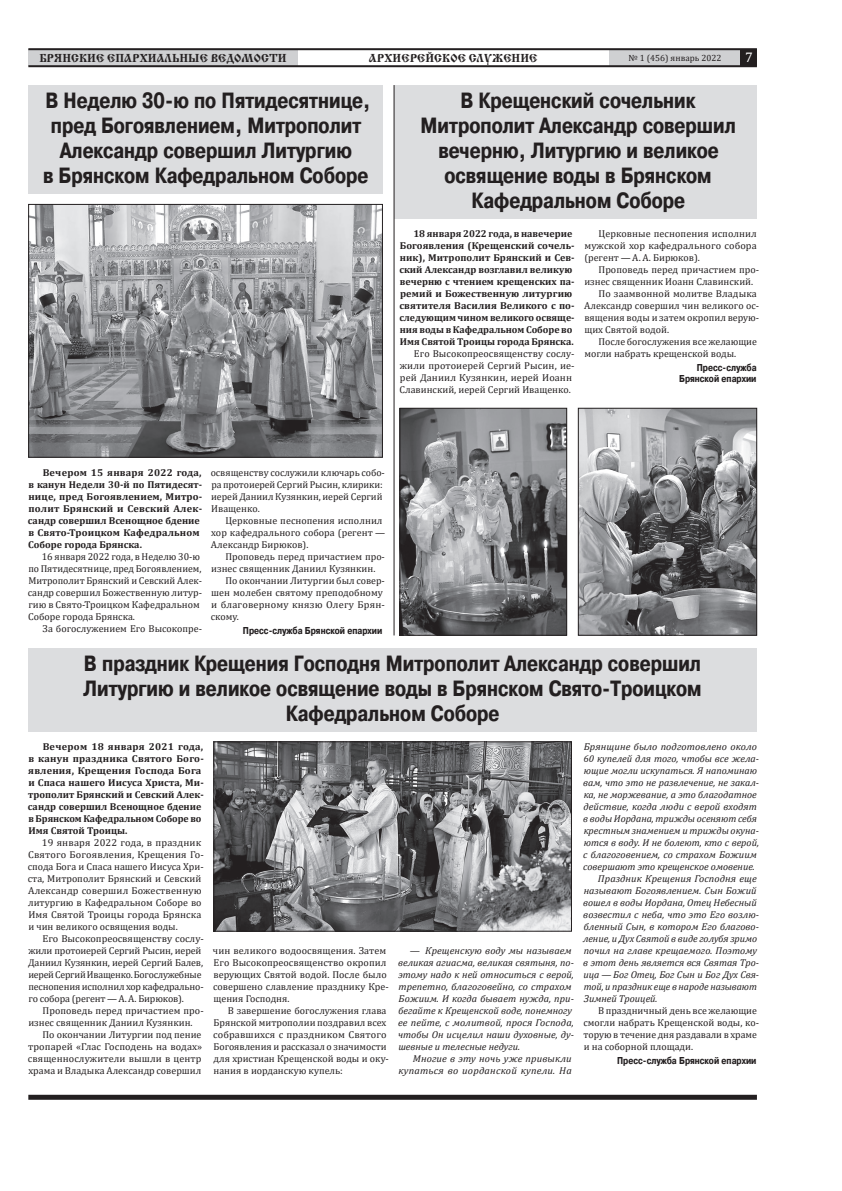
<style>
.page{position:relative;width:842px;height:1191px;background:#fff}
.page>*{position:absolute;margin:0;border:0;box-sizing:border-box;transform-origin:0 0}
.t1{font:700 22px/25px "Pragmatica Cond C";color:#231f20;text-align:center}
.t2{font:14px "Cambria";color:#fff}
.t3{font:12px "Cyrillic Old";color:#231f20}
.t4{font:10px/12px "Cambria";color:#231f20}
.t5{font:italic 10px/12px "Cambria";color:#231f20}
.t6{font:700 10px/12px "Cambria";color:#231f20}
.t7{font:700 10px/11px "Pragmatica Cond C";color:#231f20;text-align:right}
.t8{font:italic 10px/12px "Cambria";letter-spacing:.02em;color:#231f20;text-align:right}
.t9{font:9px "Cambria";color:#231f20}
</style>
<div class="page">
<div style="left:609px;top:50px;width:132px;height:16px;background:#cfd0d2"></div>
<div style="left:28px;top:49px;width:270px;height:17px;background:#cfd0d2"></div>
<hr style="left:28px;top:48px;width:729px;height:2px;background:#231f20">
<hr style="left:28px;top:65px;width:729px;height:2px;background:#231f20">
<div style="left:741px;top:50px;width:16px;height:16px;background:#231f20"></div>
<div style="left:28px;top:1094px;width:729px;height:5px;background:#231f20"></div>
<div style="left:28px;top:85px;width:355px;height:108px;background:#dcdddf"></div>
<div style="left:394px;top:85px;width:363px;height:133px;background:#dcdddf"></div>
<div style="left:28px;top:648px;width:729px;height:83px;background:#dcdddf"></div>
<img style="left:30px;top:206px;width:351px;height:249px">
<div style="left:28px;top:204px;width:355px;height:253px;border:1px solid #231f20"></div>
<img style="left:402px;top:410px;width:163px;height:223px">
<div style="left:400px;top:408px;width:167px;height:227px;border:1px solid #231f20"></div>
<img style="left:580px;top:410px;width:175px;height:223px">
<div style="left:578px;top:408px;width:179px;height:227px;border:1px solid #231f20"></div>
<hr style="left:394px;top:85px;width:1px;height:550px;background:#231f20">
<img style="left:215px;top:743px;width:355px;height:186px">
<div style="left:213px;top:741px;width:359px;height:190px;border:1px solid #231f20"></div>
<p class="t3" style="left:39px;top:51px;width:249px">БРЯНСКИЕ ЕПАРХИАЛЬНЫЕ ВЕДОМОСТИ</p>
<p class="t3" style="left:369px;top:51px;width:170px">АРХИЕРЕЙСКОЕ СЛУЖЕНИЕ</p>
<p class="t9" style="left:628px;top:52px;width:94px">№ 1 (456) январь 2022</p>
<h2 class="t2" style="left:745px;top:49px;width:9px">7</h2>
<h1 class="t1" style="left:43px;top:88px;width:329px">В Неделю 30-ю по Пятидесятнице, пред Богоявлением, Митрополит<br>Александр совершил Литургию<br>в Брянском Кафедральном Соборе</h1>
<h1 class="t1" style="left:421px;top:88px;width:317px">В Крещенский сочельник<br>Митрополит Александр совершил вечерню, Литургию и великое освящение воды в Брянском<br>Кафедральном Соборе</h1>
<p class="t6" style="left:399px;top:227px;width:177px;text-indent:14px">18 января 2022 года, в навечерие Богоявления (Крещенский сочель&shy;ник), Митрополит Брянский и Сев&shy;ский Александр возглавил великую вечерню с чтением крещенских па&shy;ремий и Божественную литургию святителя Василия Великого с по&shy;следующим чином великого освяще&shy;ния воды в Кафедральном Соборе во Имя Святой Троицы города Брянска.</p>
<p class="t4" style="left:399px;top:347px;width:177px;text-indent:14px">Его Высокопреосвященству сослу&shy;жили протоиерей Сергий Рысин, ие&shy;рей Даниил Кузянкин, иерей Иоанн Славинский, иерей Сергий Иващенко.</p>
<p class="t4" style="left:584px;top:227px;width:174px;text-align:justify;text-indent:14px">Церковные песнопения исполнил мужской хор кафедрального собора (регент — А. А. Бирюков).</p>
<p class="t4" style="left:598px;top:263px;width:162px">Проповедь перед причастием про-</p>
<p class="t4" style="left:584px;top:275px;width:170px">изнес священник Иоанн Славинский.</p>
<p class="t4" style="left:598px;top:287px;width:160px">По заамвонной молитве Владыка</p>
<p class="t4" style="left:584px;top:299px;width:177px">Александр совершил чин великого ос-</p>
<p class="t4" style="left:584px;top:311px;width:176px">вящения воды и затем окропил верую-</p>
<p class="t4" style="left:584px;top:323px;width:86px">щих Святой водой.</p>
<p class="t4" style="left:598px;top:335px;width:160px">После богослужения все желающие</p>
<p class="t4" style="left:584px;top:347px;width:153px">могли набрать крещенской воды.</p>
<p class="t7" style="left:679px;top:362px;width:79px">Пресс-служба<br>Брянской епархии</p>
<p class="t6" style="left:28px;top:466px;width:176px;text-indent:15px">Вечером 15 января 2022 года, в канун Недели 30-й по Пятидесят&shy;нице, пред Богоявлением, Митро&shy;полит Брянский и Севский Алек&shy;сандр совершил Всенощное бдение в Свято-Троицком Кафедральном<br>Соборе города Брянска.</p>
<p class="t4" style="left:28px;top:550px;width:176px;text-indent:14px">16 января 2022 года, в Неделю 30-ю по Пятидесятнице, пред Богоявлением, Митрополит Брянский и Севский Алек&shy;сандр совершил Божественную литур&shy;гию в Свято-Троицком Кафедральном Соборе города Брянска.</p>
<p class="t4" style="left:43px;top:622px;width:161px">За богослужением Его Высокопре-</p>
<p class="t4" style="left:211px;top:466px;width:176px">освященству сослужили ключарь собо&shy;ра протоиерей Сергий Рысин, клирики: иерей Даниил Кузянкин, иерей Сергий<br>Иващенко.</p>
<p class="t4" style="left:211px;top:514px;width:176px;text-indent:14px">Церковные песнопения исполнил хор кафедрального собора (регент —<br>Александр Бирюков).</p>
<p class="t4" style="left:225px;top:550px;width:161px">Проповедь перед причастием про-</p>
<p class="t4" style="left:211px;top:562px;width:166px">изнес священник Даниил Кузянкин.</p>
<p class="t4" style="left:225px;top:574px;width:161px">По окончании Литургии был совер-</p>
<p class="t4" style="left:211px;top:586px;width:173px">шен молебен святому преподобному</p>
<p class="t4" style="left:211px;top:598px;width:175px">и благоверному князю Олегу Брян-</p>
<p class="t4" style="left:211px;top:610px;width:30px">скому.</p>
<p class="t7" style="left:243px;top:625px;width:141px">Пресс-служба Брянской епархии</p>
<h1 class="t1" style="left:83px;top:650px;width:620px">В праздник Крещения Господня Митрополит Александр совершил<br>Литургию и великое освящение воды в Брянском Свято-Троицком<br>Кафедральном Соборе</h1>
<p class="t6" style="left:28px;top:740px;width:177px;text-indent:15px">Вечером 18 января 2021 года, в канун праздника Святого Бого&shy;явления, Крещения Господа Бога и Спаса нашего Иисуса Христа, Ми&shy;трополит Брянский и Севский Алек&shy;сандр совершил Всенощное бдение в Брянском Кафедральном Соборе во<br>Имя Святой Троицы.</p>
<p class="t4" style="left:28px;top:836px;width:177px;text-indent:14px">19 января 2022 года, в праздник Святого Богоявления, Крещения Го&shy;спода Бога и Спаса нашего Иисуса Хри&shy;ста, Митрополит Брянский и Севский Александр совершил Божественную литургию в Кафедральном Соборе во Имя Святой Троицы города Брянска и чин великого освящения воды.</p>
<p class="t4" style="left:28px;top:932px;width:177px;text-indent:14px">Его Высокопреосвященству сослу&shy;жили протоиерей Сергий Рысин, иерей Даниил Кузянкин, иерей Сергий Балев, иерей Сергий Иващенко. Богослужебные песнопения исполнил хор кафедрально&shy;го собора (регент—А. А. Бирюков).</p>
<p class="t4" style="left:28px;top:1004px;width:177px;text-indent:14px">Проповедь перед причастием про&shy;изнес священник Даниил Кузянкин.</p>
<p class="t4" style="left:28px;top:1028px;width:176px;text-align:justify;text-indent:15px">По окончании Литургии под пение тропарей «Глас Господень на водах» священнослужители вышли в центр храма и Владыка Александр совершил</p>
<p class="t5" style="left:584px;top:740px;width:175px">Брянщине было подготовлено около</p>
<p class="t5" style="left:583px;top:752px;width:177px">60 купелей для того, чтобы все жела-</p>
<p class="t5" style="left:584px;top:764px;width:175px">ющие могли искупаться. Я напоминаю</p>
<p class="t5" style="left:583px;top:776px;width:177px">вам, что это не развлечение, не закал-</p>
<p class="t5" style="left:584px;top:788px;width:175px">ка, не моржевание, а это благодатное</p>
<p class="t5" style="left:584px;top:800px;width:175px">действие, когда люди с верой входят</p>
<p class="t5" style="left:583px;top:812px;width:175px">в воды Иордана, трижды осеняют себя</p>
<p class="t5" style="left:584px;top:824px;width:177px">крестным знамением и трижды окуна-</p>
<p class="t5" style="left:584px;top:836px;width:177px">ются в воду. И не болеют, кто с верой,</p>
<p class="t5" style="left:583px;top:848px;width:175px">с благоговением, со страхом Божиим</p>
<p class="t5" style="left:583px;top:860px;width:173px">совершают это крещенское омовение.</p>
<p class="t5" style="left:598px;top:872px;width:160px">Праздник Крещения Господня еще</p>
<p class="t5" style="left:584px;top:884px;width:174px">называют Богоявлением. Сын Божий</p>
<p class="t5" style="left:583px;top:896px;width:175px">вошел в воды Иордана, Отец Небесный</p>
<p class="t5" style="left:583px;top:908px;width:177px">возвестил с неба, что это Его возлю-</p>
<p class="t5" style="left:584px;top:920px;width:177px">бленный Сын, в котором Его благово-</p>
<p class="t5" style="left:583px;top:932px;width:176px">ление, и Дух Святой в виде голубя зримо</p>
<p class="t5" style="left:584px;top:944px;width:175px">почил на главе крещаемого. Поэтому</p>
<p class="t5" style="left:583px;top:956px;width:177px">в этот день является вся Святая Тро-</p>
<p class="t5" style="left:583px;top:968px;width:177px">ица — Бог Отец, Бог Сын и Бог Дух Свя-</p>
<p class="t5" style="left:584px;top:980px;width:175px">той, и праздник еще в народе называют</p>
<p class="t5" style="left:584px;top:992px;width:75px">Зимней Троицей.</p>
<p class="t4" style="left:583px;top:1004px;width:177px;text-indent:15px">В праздничный день все желающие смогли набрать Крещенской воды, ко&shy;торую в течение дня раздавали в храме и на соборной площади.</p>
<p class="t7" style="left:617px;top:1054px;width:141px">Пресс-служба Брянской епархии</p>
<p class="t5" style="left:398px;top:944px;width:177px;text-indent:12px">— Крещенскую воду мы называем великая агиасма, великая святыня, по&shy;этому надо к ней относиться с верой, трепетно, благоговейно, со страхом Божиим. И когда бывает нужда, при&shy;бегайте к Крещенской воде, понемногу ее пейте, с молитвой, прося Господа, чтобы Он исцелил наши духовные, ду&shy;шевные и телесные недуги.</p>
<p class="t8" style="left:399px;top:1052px;width:175px">Многие в эту ночь уже привыкли купаться во иорданской купели. На</p>
<p class="t4" style="left:213px;top:944px;width:177px">чин великого водоосвящения. Затем<br>Его Высокопреосвященство окропил верующих Святой водой. После было совершено славление празднику Кре&shy;щения Господня.</p>
<p class="t4" style="left:213px;top:1004px;width:177px;text-indent:15px">В завершение богослужения глава Брянской митрополии поздравил всех собравшихся с праздником Святого Богоявления и рассказал о значимости для христиан Крещенской воды и оку&shy;нания в иорданскую купель:</p>
</div>
